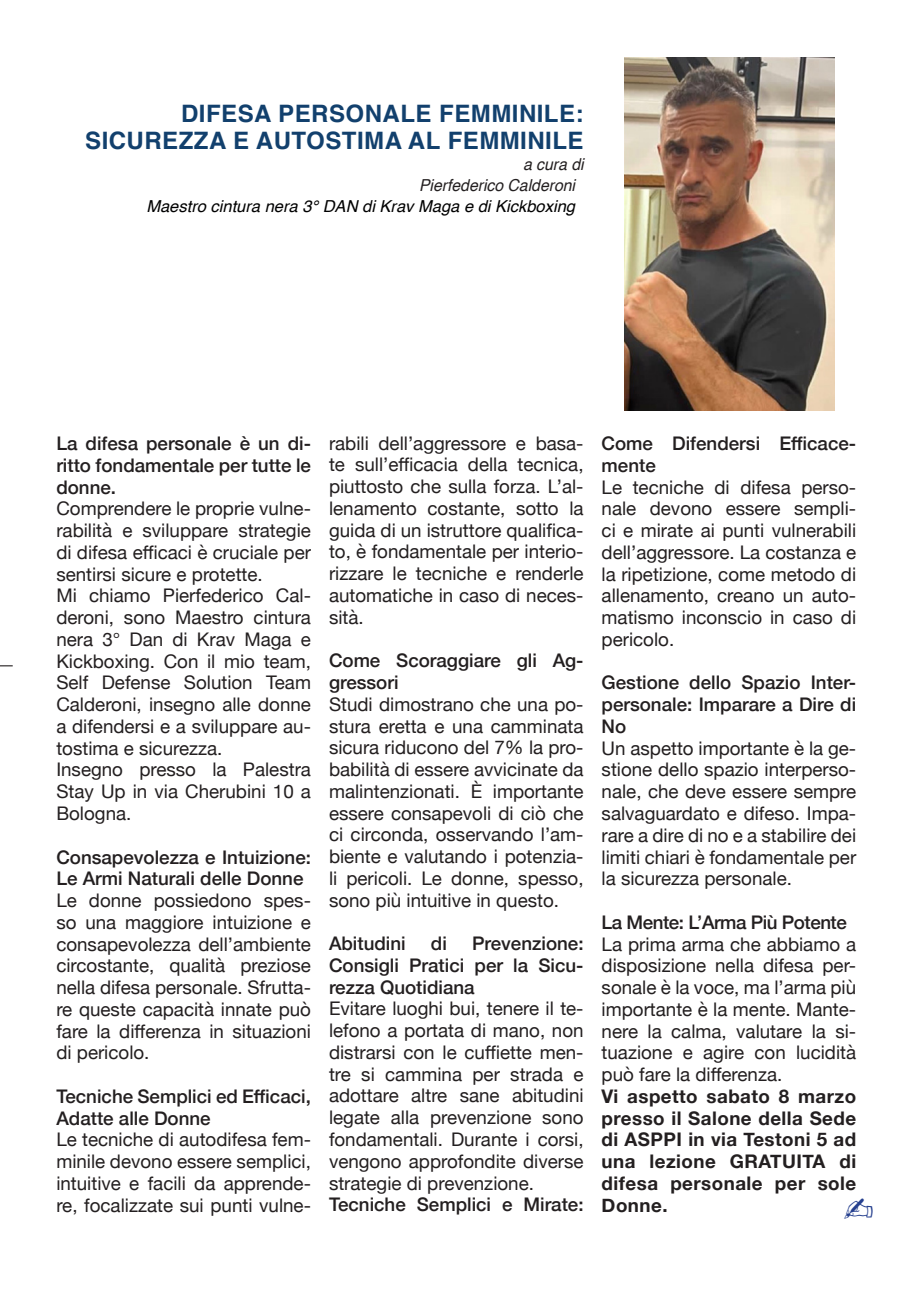
<style>
.page{position:relative;width:919px;height:1289px;background:#fff}
.page>*{position:absolute;margin:0;border:0;box-sizing:border-box;transform-origin:0 0}
.didascalia{font:700 24px "Helvetica";letter-spacing:.02em;color:#12406d}
.TESTO{font:18.75px/21.8px "Helvetica Neue";color:#231f20;text-align:justify}
.TESTO-2{font:500 18.75px/21.8px "Helvetica Neue";color:#231f20}
.t1{font:700 18.75px/21.8px "Helvetica Neue";letter-spacing:.025em;color:#231f20;text-align:justify}
.TESTO-3{font:500 18.75px "Helvetica Neue";letter-spacing:-.025em;color:#231f20}
.Autore{font:italic 16.5px "Helvetica";color:#000001}
.Autore-2{font:italic 16.5px "Helvetica";color:#231f20;scale:.96 1}
.didascalia-2{font:italic 16.5px "Helvetica";color:#231f20;scale:.96 1}
</style>
<div class="page">
<img style="left:624px;top:57px;width:210px;height:353px">
<svg style="left:0;top:665px;width:13px;height:2px"></svg>
<p class="didascalia" style="left:181px;top:99px;width:404px">DIFESA PERSONALE FEMMINILE:</p>
<p class="didascalia" style="left:85px;top:126px;width:500px">SICUREZZA E AUTOSTIMA AL FEMMINILE</p>
<p class="didascalia-2" style="left:523px;top:151px;width:64px">a cura di</p>
<p class="Autore-2" style="left:419px;top:172px;width:164px">Pierfederico Calderoni</p>
<p class="Autore" style="left:146px;top:193px;width:430px">Maestro cintura nera 3° DAN di Krav Maga e di Kickboxing</p>
<p class="TESTO-2" style="left:56px;top:431px;width:256px;text-align:justify">La difesa personale è un di&shy;ritto fondamentale per tutte le donne.</p>
<p class="TESTO" style="left:56px;top:499px;width:256px">Comprendere le proprie vulne&shy;rabilità e sviluppare strategie di difesa efficaci è cruciale per sentirsi sicure e protette.</p>
<p class="TESTO" style="left:56px;top:586px;width:256px">Mi chiamo Pierfederico Cal&shy;deroni, sono Maestro cintura nera 3° Dan di Krav Maga e Kickboxing. Con il mio team, Self Defense Solution Team Calderoni, insegno alle donne a difendersi e a sviluppare au&shy;tostima e sicurezza.</p>
<p class="TESTO" style="left:56px;top:760px;width:256px">Insegno presso la Palestra Stay Up in via Cherubini 10 a Bologna.</p>
<p class="TESTO-2" style="left:56px;top:844px;width:256px">Consapevolezza e Intuizione:<br>Le Armi Naturali delle Donne</p>
<p class="TESTO" style="left:56px;top:890px;width:256px">Le donne possiedono spes&shy;so una maggiore intuizione e consapevolezza dell’ambiente circostante, qualità preziose nella difesa personale. Sfrutta&shy;re queste capacità innate può fare la differenza in situazioni di pericolo.</p>
<p class="TESTO-2" style="left:56px;top:1083px;width:256px">Tecniche Semplici ed Efficaci,<br>Adatte alle Donne</p>
<p class="TESTO" style="left:56px;top:1129px;width:256px">Le tecniche di autodifesa fem&shy;minile devono essere semplici, intuitive e facili da apprende&shy;re, focalizzate sui punti vulne-</p>
<p class="TESTO" style="left:329px;top:433px;width:256px">rabili dell’aggressore e basa&shy;te sull’efficacia della tecnica, piuttosto che sulla forza. L’al&shy;lenamento costante, sotto la guida di un istruttore qualifica&shy;to, è fondamentale per interio&shy;rizzare le tecniche e renderle automatiche in caso di neces&shy;sità.</p>
<p class="TESTO-2" style="left:329px;top:648px;width:256px">Come Scoraggiare gli Ag&shy;gressori</p>
<p class="TESTO" style="left:329px;top:694px;width:256px">Studi dimostrano che una po&shy;stura eretta e una camminata sicura riducono del 7% la pro&shy;babilità di essere avvicinate da malintenzionati. È importante essere consapevoli di ciò che ci circonda, osservando l’am&shy;biente e valutando i potenzia&shy;li pericoli. Le donne, spesso, sono più intuitive in questo.</p>
<p class="TESTO-2" style="left:329px;top:931px;width:78px">Abitudini</p>
<p class="TESTO-2" style="left:431px;top:931px;width:17px">di</p>
<p class="TESTO-2" style="left:329px;top:931px;width:256px;text-align:justify;text-indent:143px">Prevenzione:<br>Consigli Pratici per la Sicu&shy;rezza Quotidiana</p>
<p class="TESTO" style="left:329px;top:998px;width:256px">Evitare luoghi bui, tenere il te&shy;lefono a portata di mano, non distrarsi con le cuffiette men&shy;tre si cammina per strada e adottare altre sane abitudini legate alla prevenzione sono fondamentali. Durante i corsi, vengono approfondite diverse strategie di prevenzione.</p>
<p class="TESTO-2" style="left:329px;top:1192px;width:256px">Tecniche Semplici e Mirate:</p>
<p class="TESTO-2" style="left:601px;top:431px;width:256px">Come Difendersi Efficace&shy;mente</p>
<p class="TESTO" style="left:601px;top:477px;width:256px">Le tecniche di difesa perso&shy;nale devono essere sempli&shy;ci e mirate ai punti vulnerabili dell’aggressore. La costanza e la ripetizione, come metodo di allenamento, creano un auto&shy;matismo inconscio in caso di pericolo.</p>
<p class="TESTO-2" style="left:601px;top:670px;width:256px;text-align:justify">Gestione dello Spazio Inter&shy;personale: Imparare a Dire di No</p>
<p class="TESTO" style="left:601px;top:738px;width:256px">Un aspetto importante è la ge&shy;stione dello spazio interperso&shy;nale, che deve essere sempre salvaguardato e difeso. Impa&shy;rare a dire di no e a stabilire dei limiti chiari è fondamentale per la sicurezza personale.</p>
<p class="TESTO-3" style="left:601px;top:907px;width:247px">La Mente: L’Arma Più Potente</p>
<p class="TESTO" style="left:601px;top:934px;width:256px">La prima arma che abbiamo a disposizione nella difesa per&shy;sonale è la voce, ma l’arma più importante è la mente. Mante&shy;nere la calma, valutare la si&shy;tuazione e agire con lucidità può fare la differenza.</p>
<p class="t1" style="left:601px;top:1085px;width:256px">Vi aspetto sabato 8 marzo presso il Salone della Sede di ASPPI in via Testoni 5 ad una lezione GRATUITA di difesa personale per sole Donne.</p>
</div>
